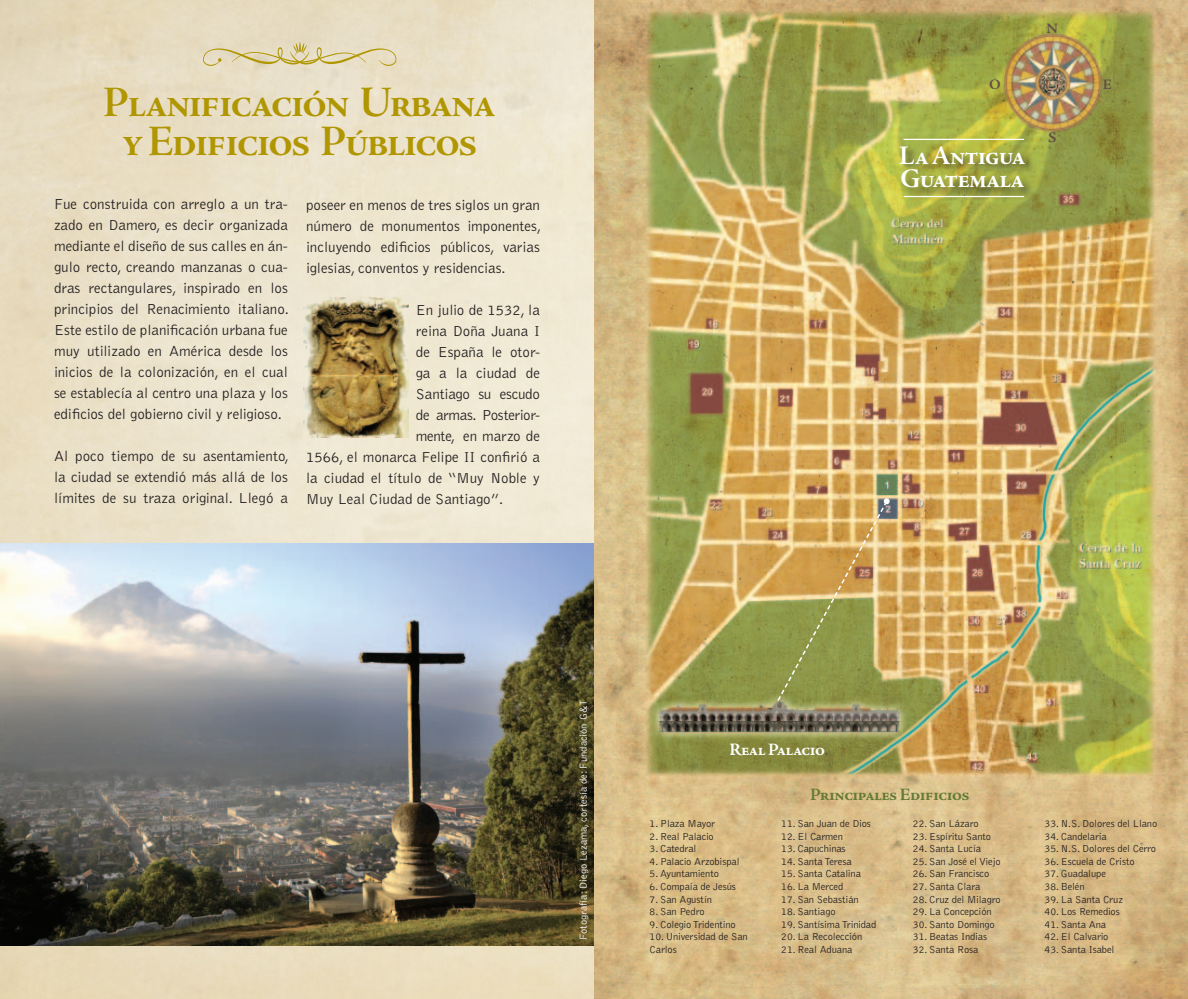
<style>
.page{position:relative;width:1188px;height:999px;background:#fff}
.page>*{position:absolute;margin:0;border:0;box-sizing:border-box;transform-origin:0 0}
.t1{font:45px/39px "Adobe Jenson MM SC 600 30";letter-spacing:-.03em;color:#b09601;text-align:center}
.t2{font:27.75px/24px "Adobe Jenson MM SC 600 18";letter-spacing:-.03em;color:#fff}
.t3{font:18px "Adobe Jenson MM SC 600 12";color:#637a36}
.t4{font:18px "Adobe Jenson MM SC 600 12";letter-spacing:-.01em;color:#fff}
.t5{font:300 15px/21px "Bell Gothic";color:#231f20;text-align:justify}
.t6{font:300 15px "Bell Gothic";letter-spacing:-.02em;color:#231f20}
.t7{font:15px "Adobe Jenson MM SC 600 10";color:#644e46}
.t8{font:300 10.5px/12.6px "Bell Gothic";letter-spacing:-.01em;color:#231f20}
.t9{font:300 10.5px "Bell Gothic";color:#fff}
</style>
<div class="page">
<img style="left:0;top:0;width:594px;height:999px">
<img style="left:594px;top:0;width:594px;height:999px">
<div style="left:898px;top:142px;width:139px;height:59px;background:#231f20;opacity:.82"></div>
<hr style="left:904px;top:139px;width:120px;height:1px;background:#fff">
<hr style="left:904px;top:196px;width:120px;height:1px;background:#fff">
<svg style="left:776px;top:498px;width:114px;height:204px;background:#b5a258"></svg>
<img style="left:304px;top:297px;width:105px;height:140px">
<img style="left:0;top:543px;width:594px;height:402px">
<svg style="left:203px;top:42px;width:193px;height:24px;background:#dfd3a9"></svg>
<h1 class="t1" style="left:103px;top:84px;width:394px">Planificación Urbana y Edificios Públicos</h1>
<p class="t5" style="left:54px;top:194px;width:237px">Fue construida con arreglo a un tra&shy;zado en Damero, es decir organizada mediante el diseño de sus calles en án&shy;gulo recto, creando manzanas o cua&shy;dras rectangulares, inspirado en los principios del Renacimiento italiano.<br>Este estilo de planificación urbana fue muy utilizado en América desde los inicios de la colonización, en el cual se establecía al centro una plaza y los edificios del gobierno civil y religioso.</p>
<p class="t5" style="left:54px;top:446px;width:237px">Al poco tiempo de su asentamiento, la ciudad se extendió más allá de los límites de su traza original. Llegó a</p>
<p class="t5" style="left:306px;top:195px;width:237px">poseer en menos de tres siglos un gran número de monumentos imponentes, incluyendo edificios públicos, varias iglesias, conventos y residencias.</p>
<p class="t5" style="left:416px;top:300px;width:126px">En julio de 1532, la</p>
<p class="t5" style="left:416px;top:321px;width:126px">reina Doña Juana I</p>
<p class="t5" style="left:416px;top:342px;width:126px">de España le otor-</p>
<p class="t5" style="left:416px;top:363px;width:126px">ga a la ciudad de</p>
<p class="t6" style="left:416px;top:386px;width:126px">Santiago su escudo</p>
<p class="t6" style="left:416px;top:407px;width:126px">de armas. Posterior-</p>
<p class="t5" style="left:416px;top:426px;width:126px">mente, en marzo de</p>
<p class="t5" style="left:306px;top:447px;width:235px">1566, el monarca Felipe II confirió a</p>
<p class="t5" style="left:306px;top:468px;width:235px">la ciudad el título de “Muy Noble y</p>
<p class="t5" style="left:306px;top:489px;width:199px">Muy Leal Ciudad de Santiago”.</p>
<p class="t7" style="left:1047px;top:21px;width:13px">N</p>
<p class="t7" style="left:989px;top:76px;width:13px">O</p>
<p class="t7" style="left:1103px;top:76px;width:11px">E</p>
<h2 class="t2" style="left:899px;top:144px;width:128px">La Antigua<br>Guatemala</h2>
<p class="t7" style="left:1048px;top:130px;width:10px">S</p>
<p class="t9" style="left:578px;top:940px;width:242px;rotate:-90deg">Fotografía: Diego Lezama, cortesía de: Fundación G&amp;T</p>
<p class="t4" style="left:730px;top:740px;width:96px">Real Palacio</p>
<p class="t8" style="left:650px;top:818px;width:67px">1. Plaza Mayor</p>
<p class="t8" style="left:650px;top:830px;width:66px">2. Real Palacio</p>
<p class="t8" style="left:650px;top:843px;width:48px">3. Catedral</p>
<p class="t8" style="left:650px;top:855px;width:92px">4. Palacio Arzobispal</p>
<p class="t8" style="left:650px;top:868px;width:71px">5. Ayuntamiento</p>
<p class="t8" style="left:650px;top:881px;width:88px">6. Compaía de Jesús</p>
<p class="t8" style="left:650px;top:893px;width:64px">7. San Agustín</p>
<p class="t8" style="left:650px;top:906px;width:57px">8. San Pedro</p>
<p class="t8" style="left:650px;top:918px;width:88px">9. Colegio Tridentino</p>
<p class="t8" style="left:650px;top:931px;width:100px">10. Universidad de San<br>Carlos</p>
<p class="t3" style="left:810px;top:785px;width:160px">Principales Edificios</p>
<p class="t8" style="left:781px;top:818px;width:91px">11. San Juan de Dios</p>
<p class="t8" style="left:781px;top:830px;width:63px">12. El Carmen</p>
<p class="t8" style="left:781px;top:843px;width:66px">13. Capuchinas</p>
<p class="t8" style="left:781px;top:855px;width:72px">14. Santa Teresa</p>
<p class="t8" style="left:781px;top:868px;width:81px">15. Santa Catalina</p>
<p class="t8" style="left:781px;top:881px;width:64px">16. La Merced</p>
<p class="t8" style="left:781px;top:893px;width:79px">17. San Sebastián</p>
<p class="t8" style="left:781px;top:906px;width:56px">18. Santiago</p>
<p class="t8" style="left:781px;top:918px;width:97px">19. Santísima Trinidad</p>
<p class="t8" style="left:781px;top:931px;width:83px">20. La Recolección</p>
<p class="t8" style="left:781px;top:944px;width:73px">21. Real Aduana</p>
<p class="t8" style="left:913px;top:818px;width:67px">22. San Lázaro</p>
<p class="t8" style="left:913px;top:830px;width:80px">23. Espíritu Santo</p>
<p class="t8" style="left:913px;top:843px;width:70px">24. Santa Lucía</p>
<p class="t8" style="left:913px;top:855px;width:89px">25. San José el Viejo</p>
<p class="t8" style="left:913px;top:868px;width:78px">26. San Francisco</p>
<p class="t8" style="left:913px;top:881px;width:69px">27. Santa Clara</p>
<p class="t8" style="left:913px;top:893px;width:89px">28. Cruz del Milagro</p>
<p class="t8" style="left:913px;top:906px;width:80px">29. La Concepción</p>
<p class="t8" style="left:913px;top:918px;width:83px">30. Santo Domingo</p>
<p class="t8" style="left:913px;top:931px;width:76px">31. Beatas Indias</p>
<p class="t8" style="left:913px;top:944px;width:67px">32. Santa Rosa</p>
<p class="t8" style="left:1045px;top:818px;width:114px">33. N.S. Dolores del Llano</p>
<p class="t8" style="left:1045px;top:830px;width:64px">34. Candelaria</p>
<p class="t8" style="left:1045px;top:843px;width:113px">35. N.S. Dolores del Cerro</p>
<p class="t8" style="left:1045px;top:855px;width:92px">36. Escuela de Cristo</p>
<p class="t8" style="left:1045px;top:868px;width:63px">37. Guadalupe</p>
<p class="t8" style="left:1045px;top:881px;width:42px">38. Belén</p>
<p class="t8" style="left:1045px;top:893px;width:80px">39. La Santa Cruz</p>
<p class="t8" style="left:1045px;top:906px;width:77px">40. Los Remedios</p>
<p class="t8" style="left:1045px;top:918px;width:63px">41. Santa Ana</p>
<p class="t8" style="left:1045px;top:931px;width:65px">42. El Calvario</p>
<p class="t8" style="left:1045px;top:944px;width:71px">43. Santa Isabel</p>
</div>
